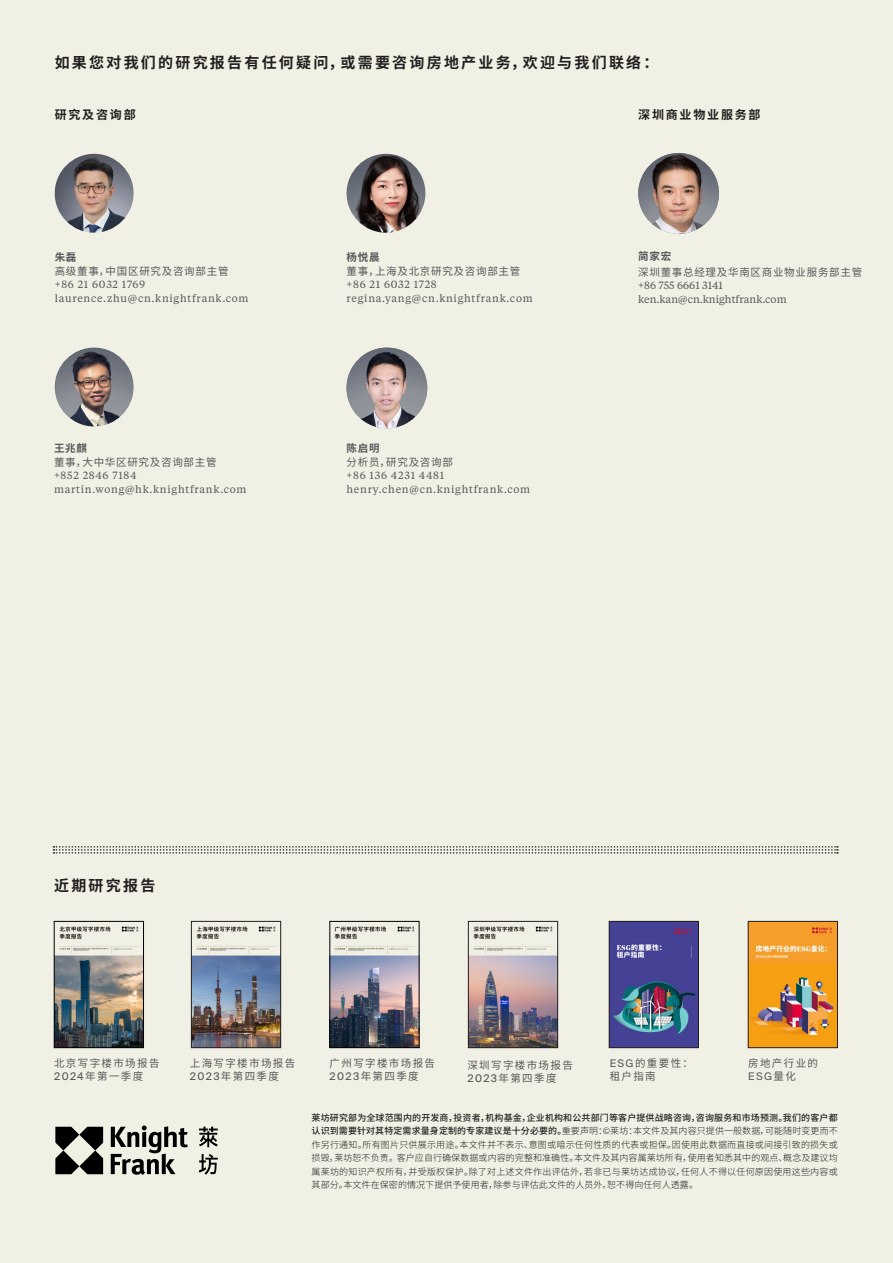
<style>
.page{position:relative;width:893px;height:1263px;background:#f0f0e4}
.page>*{position:absolute;margin:0;border:0;box-sizing:border-box;transform-origin:0 0}
.PUBLICATION_FURNITURE{font:700 15px "Noto Sans CJ Ksc";letter-spacing:.15em;color:#231f20}
.PUBLICATION_FURNITURE-2{font:700 12px "Noto Sans CJ Ksc";letter-spacing:.15em;color:#231f20}
.PUBLICATION_FURNITURE-3{font:10.5px/13.5px "Noto Sans CJ Ksc";letter-spacing:.07em;color:#57585a}
.t1{font:10.5px "Tiempos Text";letter-spacing:.07em;color:#57585a}
.PUBLICATION_FURNITURE-4{font:10.5px "Noto Sans CJ Ksc";letter-spacing:.13em;color:#57585a}
.t2{font:10.5px "Tiempos Text";letter-spacing:.005em;color:#57585a}
.PUBLICATION_FURNITURE-5{font:700 10.5px "Noto Sans CJ Ksc";letter-spacing:.07em;color:#57585a}
.PUBLICATION_FURNITURE-6{font:300 9px/13.5px "Noto Sans CJ Ksc";letter-spacing:.01em;color:#231f20;text-align:justify}
.s1{font-family:"Tiempos Text"}
.s2{font-family:"Suisse Intl"}
.s3{font-weight:500}
</style>
<div class="page">
<img style="left:347px;top:348px;width:80px;height:80px;border-radius:40px">
<img style="left:638px;top:153px;width:81px;height:81px;border-radius:40px">
<img style="left:55px;top:348px;width:79px;height:78px;border-radius:39px">
<img style="left:347px;top:154px;width:78px;height:79px;border-radius:39px">
<img style="left:55px;top:154px;width:79px;height:79px;border-radius:39px">
<svg style="left:55px;top:1127px;width:48px;height:47px"></svg>
<svg style="left:111px;top:1125px;width:77px;height:49px"></svg>
<svg style="left:199px;top:1127px;width:19px;height:20px"></svg>
<svg style="left:199px;top:1154px;width:19px;height:20px"></svg>
<svg style="left:53px;top:846px;width:785px;height:8px"></svg>
<img style="left:332px;top:926px;width:85px;height:120px">
<div style="left:330px;top:921px;width:89px;height:127px;border:1px solid #000"></div>
<img style="left:56px;top:926px;width:86px;height:120px">
<div style="left:54px;top:921px;width:90px;height:127px;border:1px solid #000"></div>
<img style="left:470px;top:926px;width:86px;height:120px">
<div style="left:468px;top:921px;width:90px;height:127px;border:1px solid #231f20"></div>
<img style="left:193px;top:926px;width:86px;height:120px">
<div style="left:191px;top:921px;width:90px;height:127px;border:1px solid #231f20"></div>
<img style="left:750px;top:923px;width:86px;height:123px">
<div style="left:748px;top:921px;width:90px;height:127px;border:1px solid #231f20"></div>
<img style="left:611px;top:923px;width:86px;height:123px">
<div style="left:609px;top:921px;width:90px;height:127px;border:1px solid #231f20"></div>
<p class="PUBLICATION_FURNITURE" style="left:55px;top:54px;width:605px">如果您对我们的研究报告有任何疑问，或需要咨询房地产业务，欢迎与我们联络：</p>
<p class="PUBLICATION_FURNITURE-2" style="left:55px;top:108px;width:83px">研究及咨询部</p>
<p class="PUBLICATION_FURNITURE-2" style="left:638px;top:108px;width:124px">深圳商业物业服务部</p>
<p class="PUBLICATION_FURNITURE-5" style="left:55px;top:251px;width:23px">朱磊</p>
<p class="PUBLICATION_FURNITURE-3" style="left:55px;top:264px;width:175px">高级董事，中国区研究及咨询部主管</p>
<p class="t1" style="left:55px;top:277px;width:92px">+86 21 6032 1769</p>
<p class="t1" style="left:55px;top:291px;width:195px">laurence.zhu@cn.knightfrank.com</p>
<p class="PUBLICATION_FURNITURE-5" style="left:54px;top:442px;width:34px">王兆麒</p>
<p class="PUBLICATION_FURNITURE-3" style="left:54px;top:455px;width:164px">董事，大中华区研究及咨询部主管</p>
<p class="t1" style="left:54px;top:468px;width:84px">+852 2846 7184</p>
<p class="t1" style="left:54px;top:482px;width:194px">martin.wong@hk.knightfrank.com</p>
<p class="PUBLICATION_FURNITURE-5" style="left:347px;top:251px;width:34px">杨悦晨</p>
<p class="PUBLICATION_FURNITURE-3" style="left:347px;top:264px;width:175px">董事，上海及北京研究及咨询部主管<span class="s1">+86 21 6032 1728</span></p>
<p class="t1" style="left:347px;top:291px;width:188px">regina.yang@cn.knightfrank.com</p>
<p class="PUBLICATION_FURNITURE-5" style="left:347px;top:442px;width:34px">陈启明</p>
<p class="PUBLICATION_FURNITURE-3" style="left:347px;top:455px;width:108px">分析员，研究及咨询部</p>
<p class="t1" style="left:347px;top:468px;width:99px">+86 136 4231 4481</p>
<p class="t1" style="left:347px;top:482px;width:185px">henry.chen@cn.knightfrank.com</p>
<p class="PUBLICATION_FURNITURE-5" style="left:638px;top:250px;width:34px">简家宏</p>
<p class="PUBLICATION_FURNITURE-3" style="left:638px;top:266px;width:225px">深圳董事总经理及华南区商业物业服务部主管<span class="s1">+86 755 6661 3141</span></p>
<p class="t2" style="left:638px;top:292px;width:150px">ken.kan@cn.knightfrank.com</p>
<p class="PUBLICATION_FURNITURE" style="left:54px;top:877px;width:103px">近期研究报告</p>
<p class="PUBLICATION_FURNITURE-4" style="left:54px;top:1057px;width:107px">北京写字楼市场报告</p>
<p class="PUBLICATION_FURNITURE-3" style="left:54px;top:1070px;width:91px"><span class="s2">2024</span>年第一季度</p>
<p class="PUBLICATION_FURNITURE-4" style="left:190px;top:1057px;width:107px">上海写字楼市场报告</p>
<p class="PUBLICATION_FURNITURE-3" style="left:190px;top:1070px;width:91px"><span class="s2">2023</span>年第四季度</p>
<p class="PUBLICATION_FURNITURE-4" style="left:330px;top:1057px;width:107px">广州写字楼市场报告</p>
<p class="PUBLICATION_FURNITURE-3" style="left:330px;top:1070px;width:91px"><span class="s2">2023</span>年第四季度</p>
<p class="PUBLICATION_FURNITURE-4" style="left:467px;top:1059px;width:107px">深圳写字楼市场报告</p>
<p class="PUBLICATION_FURNITURE-3" style="left:467px;top:1072px;width:91px"><span class="s2">2023</span>年第四季度</p>
<p class="PUBLICATION_FURNITURE-3" style="left:610px;top:1056px;width:85px"><span class="s2">ESG</span>的重要性：</p>
<p class="PUBLICATION_FURNITURE-3" style="left:610px;top:1070px;width:48px">租户指南</p>
<p class="PUBLICATION_FURNITURE-3" style="left:748px;top:1056px;width:71px">房地产行业的<br><span class="s2">ESG</span>量化</p>
<p class="PUBLICATION_FURNITURE-6" style="left:312px;top:1111px;width:528px"><span class="s3">莱坊研究部为全球范围内的开发商，投资者，机构基金，企业机构和公共部门等客户提供战略咨询，咨询服务和市场预测。我们的客户都认识到需要针对其特定需求量身定制的专家建议是十分必要的。</span>重要声明：©莱坊：本文件及其内容只提供一般数据，可能随时变更而不作另行通知。所有图片只供展示用途。本文件并不表示、意图或暗示任何性质的代表或担保。因使用此数据而直接或间接引致的损失或损毁，莱坊恕不负责。客户应自行确保数据或内容的完整和准确性。本文件及其内容属莱坊所有，使用者知悉其中的观点、概念及建议均属莱坊的知识产权所有，并受版权保护。除了对上述文件作出评估外，若非已与莱坊达成协议，任何人不得以任何原因使用这些内容或其部分。本文件在保密的情况下提供予使用者，除参与评估此文件的人员外，恕不得向任何人透露。</p>
</div>
